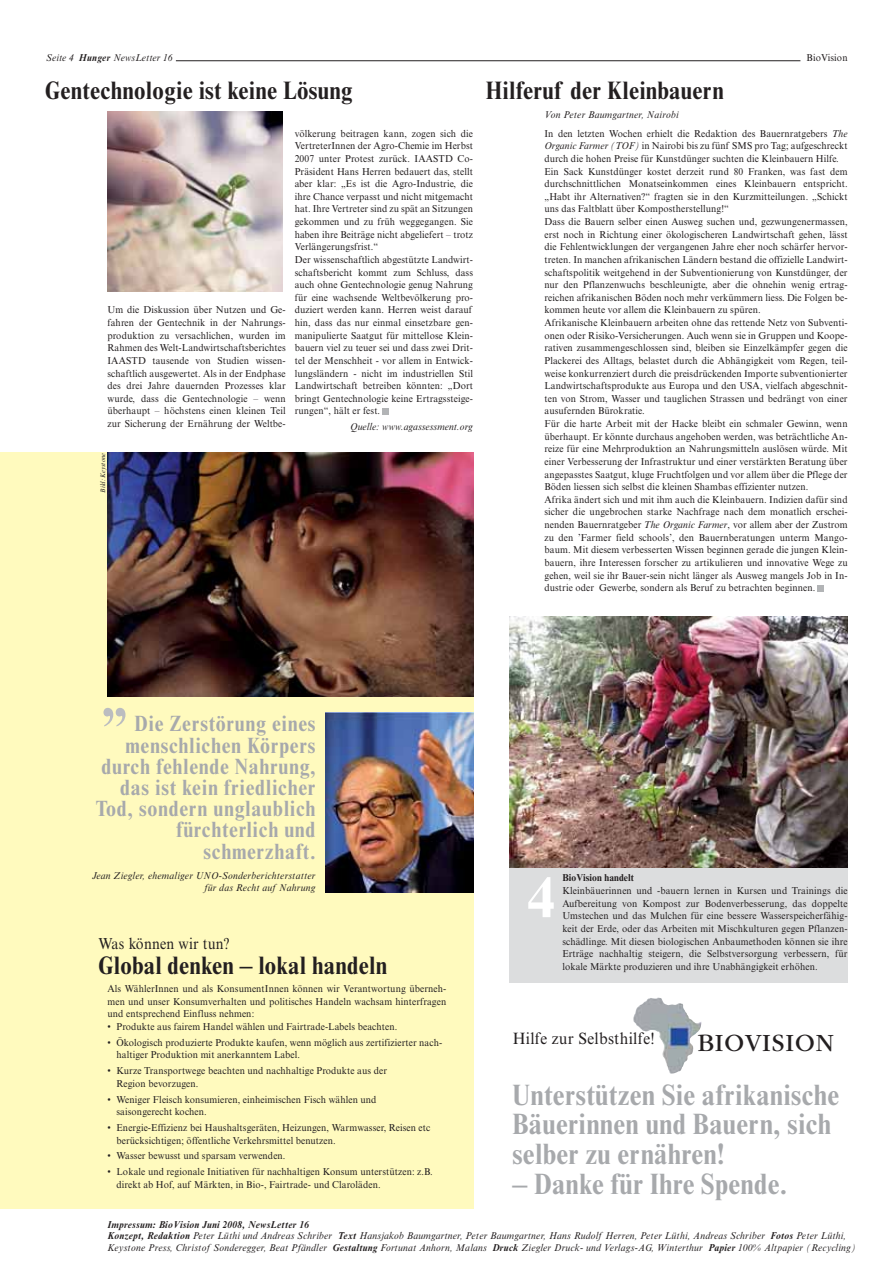
<style>
.page{position:relative;width:893px;height:1263px;background:#fff}
.page>*{position:absolute;margin:0;border:0;box-sizing:border-box;transform-origin:0 0}
.t1{font:700 condensed 59.4px "Times New Roman MT Std";color:#bbbdc0}
.t2{font:700 57.45px "Times New Roman MT Std";color:#fff;scale:.95 1}
.t3{font:700 condensed 29.7px/29.7px "Times New Roman MT Std";letter-spacing:.01em;color:#a7a9ac}
.t4{font:25.8px "ITC Garamond Std";letter-spacing:.03em;color:#231f20}
.t5{font:700 condensed 25.5px "Times New Roman MT Std";letter-spacing:.01em;color:#231f20}
.t6{font:700 condensed 22.2px/21.1px "Times New Roman MT Std";letter-spacing:.03em;color:#a7a9ac;text-align:right}
.t7{font:16.35px "Times New Roman MT Std";letter-spacing:.02em;color:#231f20;scale:.95 1}
.t8{font:15.9px "Times New Roman MT Std";letter-spacing:.01em;color:#231f20;scale:.9 1}
.t9{font:10.05px/12.6px "Times New Roman MT Std";letter-spacing:.01em;color:#231f20;scale:.95 1}
.t10{font:italic 10.05px/11.7px "Times New Roman MT Std";letter-spacing:.025em;color:#231f20;scale:.95 1}
.t11{font:700 10.05px "Times New Roman MT Std";letter-spacing:.01em;color:#231f20;scale:.95 1}
.t12{font:italic 6.75px "Times New Roman MT Std";letter-spacing:.01em;color:#231f20;scale:.95 1}
.s1{font-weight:700}
.s2{font-style:italic}
</style>
<div class="page">
<div style="left:0;top:452px;width:473px;height:756px;background:#fffabe"></div>
<img style="left:633px;top:997px;width:68px;height:77px">
<hr style="left:176px;top:60px;width:624px;height:1px;background:#231f20">
<img style="left:325px;top:713px;width:148px;height:179px">
<img style="left:107px;top:452px;width:366px;height:245px">
<div style="left:509px;top:866px;width:338px;height:116px;background:#dcddde"></div>
<svg style="left:818px;top:585px;width:6px;height:6px"></svg>
<svg style="left:383px;top:408px;width:6px;height:6px"></svg>
<img style="left:108px;top:112px;width:175px;height:179px">
<img style="left:509px;top:616px;width:338px;height:252px">
<p class="t10" style="left:46px;top:53px;width:135px">Seite 4 <span class="s1">Hunger</span> NewsLetter 16</p>
<p class="t9" style="left:806px;top:52px;width:45px">BioVision</p>
<h3 class="t5" style="left:45px;top:79px;width:309px">Gentechnologie ist keine Lösung</h3>
<p class="t9" style="left:107px;top:305px;width:189px;text-align:justify">Um die Diskussion über Nutzen und Ge&shy;fahren der Gentechnik in der Nahrungs&shy;produktion zu versachlichen, wurden im Rahmen des Welt-Landwirtschaftsberichtes IAASTD tausende von Studien wissen&shy;schaftlich ausgewertet. Als in der Endphase des drei Jahre dauernden Prozesses klar wurde, dass die Gentechnologie – wenn überhaupt – höchstens einen kleinen Teil zur Sicherung der Ernährung der Weltbe-</p>
<p class="t12" style="left:100px;top:493px;width:43px;rotate:-90deg">Bild: Keystone</p>
<p class="t9" style="left:295px;top:128px;width:189px">völkerung beitragen kann, zogen sich die VertreterInnen der Agro-Chemie im Herbst 2007 unter Protest zurück. IAASTD Co-Präsident Hans Herren bedauert das, stellt aber klar: „Es ist die Agro-Industrie, die ihre Chance verpasst und nicht mitgemacht hat. Ihre Vertreter sind zu spät an Sitzungen gekommen und zu früh weggegangen. Sie haben ihre Beiträge nicht abgeliefert – trotz Verlängerungsfrist.“<br>Der wissenschaftlich abgestützte Landwirt&shy;schaftsbericht kommt zum Schluss, dass auch ohne Gentechnologie genug Nahrung für eine wachsende Weltbevölkerung pro&shy;duziert werden kann. Herren weist darauf hin, dass das nur einmal einsetzbare gen&shy;manipulierte Saatgut für mittellose Klein&shy;bauern viel zu teuer sei und dass zwei Drit&shy;tel der Menschheit - vor allem in Entwick&shy;lungsländern - nicht im industriellen Stil Landwirtschaft betreiben könnten: „Dort bringt Gentechnologie keine Ertragssteige&shy;rungen“, hält er fest.</p>
<p class="t10" style="left:350px;top:422px;width:131px">Quelle: www.agassessment.org</p>
<h3 class="t5" style="left:486px;top:79px;width:239px">Hilferuf der Kleinbauern</h3>
<p class="t10" style="left:544px;top:110px;width:143px">Von Peter Baumgartner, Nairobi</p>
<p class="t9" style="left:544px;top:128px;width:321px">In den letzten Wochen erhielt die Redaktion des Bauernratgebers <span class="s2">The Organic Farmer (TOF)</span> in Nairobi bis zu fünf SMS pro Tag; aufgeschreckt durch die hohen Preise für Kunstdünger suchten die Kleinbauern Hilfe.<br>Ein Sack Kunstdünger kostet derzeit rund 80 Franken, was fast dem durchschnittlichen Monatseinkommen eines Kleinbauern entspricht. „Habt ihr Alternativen?“ fragten sie in den Kurzmitteilungen. „Schickt uns das Faltblatt über Kompostherstellung!“<br>Dass die Bauern selber einen Ausweg suchen und, gezwungenermassen, erst noch in Richtung einer ökologischeren Landwirtschaft gehen, lässt die Fehlentwicklungen der vergangenen Jahre eher noch schärfer hervor&shy;treten. In manchen afrikanischen Ländern bestand die offizielle Landwirt&shy;schaftspolitik weitgehend in der Subventionierung von Kunstdünger, der nur den Pflanzenwuchs beschleunigte, aber die ohnehin wenig ertrag&shy;reichen afrikanischen Böden noch mehr verkümmern liess. Die Folgen be&shy;kommen heute vor allem die Kleinbauern zu spüren.<br>Afrikanische Kleinbauern arbeiten ohne das rettende Netz von Subventi&shy;onen oder Risiko-Versicherungen. Auch wenn sie in Gruppen und Koope&shy;rativen zusammengeschlossen sind, bleiben sie Einzelkämpfer gegen die Plackerei des Alltags, belastet durch die Abhängigkeit vom Regen, teil&shy;weise konkurrenziert durch die preisdrückenden Importe subventionierter Landwirtschaftsprodukte aus Europa und den USA, vielfach abgeschnit&shy;ten von Strom, Wasser und tauglichen Strassen und bedrängt von einer ausufernden Bürokratie.<br>Für die harte Arbeit mit der Hacke bleibt ein schmaler Gewinn, wenn überhaupt. Er könnte durchaus angehoben werden, was beträchtliche An&shy;reize für eine Mehrproduktion an Nahrungsmitteln auslösen würde. Mit einer Verbesserung der Infrastruktur und einer verstärkten Beratung über angepasstes Saatgut, kluge Fruchtfolgen und vor allem über die Pflege der Böden liessen sich selbst die kleinen Shambas effizienter nutzen.<br>Afrika ändert sich und mit ihm auch die Kleinbauern. Indizien dafür sind sicher die ungebrochen starke Nachfrage nach dem monatlich erschei&shy;nenden Bauernratgeber <span class="s2">The Organic Farmer</span>, vor allem aber der Zustrom zu den ’Farmer field schools’, den Bauernberatungen unterm Mango&shy;baum. Mit diesem verbesserten Wissen beginnen gerade die jungen Klein&shy;bauern, ihre Interessen forscher zu artikulieren und innovative Wege zu gehen, weil sie ihr Bauer-sein nicht länger als Ausweg mangels Job in In&shy;dustrie oder Gewerbe, sondern als Beruf zu betrachten beginnen.</p>
<h1 class="t1" style="left:101px;top:670px;width:28px">„</h1>
<h3 class="t6" style="left:96px;top:714px;width:221px">Die Zerstörung eines menschlichen Körpers durch fehlende Nahrung, das ist kein friedlicher<br>Tod, sondern unglaublich fürchterlich und schmerzhaft.</h3>
<p class="t10" style="left:92px;top:871px;width:237px;text-align:right">Jean Ziegler, ehemaliger UNO-Sonderberichterstatter für das Recht auf Nahrung</p>
<h3 class="t8" style="left:98px;top:937px;width:147px">Was können wir tun?</h3>
<h3 class="t5" style="left:98px;top:954px;width:290px">Global denken – lokal handeln</h3>
<h2 class="t2" style="left:527px;top:879px;width:30px">4</h2>
<p class="t11" style="left:562px;top:875px;width:77px">BioVision handelt</p>
<p class="t9" style="left:562px;top:885px;width:302px;text-align:justify">Kleinbäuerinnen und -bauern lernen in Kursen und Trainings die Aufbereitung von Kompost zur Bodenverbesserung, das doppelte Umstechen und das Mulchen für eine bessere Wasserspeicherfähig&shy;keit der Erde, oder das Arbeiten mit Mischkulturen gegen Pflanzen&shy;schädlinge. Mit diesen biologischen Anbaumethoden können sie ihre Erträge nachhaltig steigern, die Selbstversorgung verbessern, für lokale Märkte produzieren und ihre Unabhängigkeit erhöhen.</p>
<p class="t9" style="left:107px;top:983px;width:358px;text-align:justify">Als WählerInnen und als KonsumentInnen können wir Verantwortung überneh&shy;men und unser Konsumverhalten und politisches Handeln wachsam hinterfragen und entsprechend Einfluss nehmen:</p>
<p class="t9" style="left:107px;top:1021px;width:307px">• Produkte aus fairem Handel wählen und Fairtrade-Labels beachten.</p>
<p class="t9" style="left:117px;top:1037px;width:344px;text-indent:-9px">• Ökologisch produzierte Produkte kaufen, wenn möglich aus zertifizierter nach&shy;haltiger Produktion mit anerkanntem Label.</p>
<p class="t9" style="left:117px;top:1065px;width:286px;text-indent:-9px">• Kurze Transportwege beachten und nachhaltige Produkte aus der<br>Region bevorzugen.</p>
<p class="t9" style="left:117px;top:1094px;width:275px;text-indent:-9px">• Weniger Fleisch konsumieren, einheimischen Fisch wählen und saisongerecht kochen.</p>
<p class="t9" style="left:117px;top:1122px;width:332px;text-indent:-9px">• Energie-Effizienz bei Haushaltsgeräten, Heizungen, Warmwasser, Reisen etc berücksichtigen; öffentliche Verkehrsmittel benutzen.</p>
<p class="t9" style="left:107px;top:1151px;width:189px">• Wasser bewusst und sparsam verwenden.</p>
<p class="t9" style="left:117px;top:1166px;width:334px;text-indent:-9px">• Lokale und regionale Initiativen für nachhaltigen Konsum unterstützen: z.B. direkt ab Hof, auf Märkten, in Bio-, Fairtrade- und Claroläden.</p>
<h3 class="t7" style="left:513px;top:1032px;width:151px">Hilfe zur Selbsthilfe!</h3>
<h3 class="t4" style="left:697px;top:1027px;width:138px">BIOVISION</h3>
<h3 class="t3" style="left:512px;top:1081px;width:328px">Unterstützen Sie afrikanische<br>Bäuerinnen und Bauern, sich selber zu ernähren!</h3>
<h3 class="t3" style="left:512px;top:1170px;width:276px">– Danke für Ihre Spende.</h3>
<p class="t10" style="left:108px;top:1219px;width:789px"><span class="s1">Impressum: BioVision Juni 2008, NewsLetter 16<br>Konzept, Redaktion</span> Peter Lüthi und Andreas Schriber <span class="s1">Text</span> Hansjakob Baumgartner, Peter Baumgartner, Hans Rudolf Herren, Peter Lüthi, Andreas Schriber <span class="s1">Fotos</span> Peter Lüthi,<br>Keystone Press, Christof Sonderegger, Beat Pfändler <span class="s1">Gestaltung</span> Fortunat Anhorn, Malans <span class="s1">Druck</span> Ziegler Druck- und Verlags-AG, Winterthur <span class="s1">Papier</span> 100% Altpapier (Recycling)</p>
</div>
